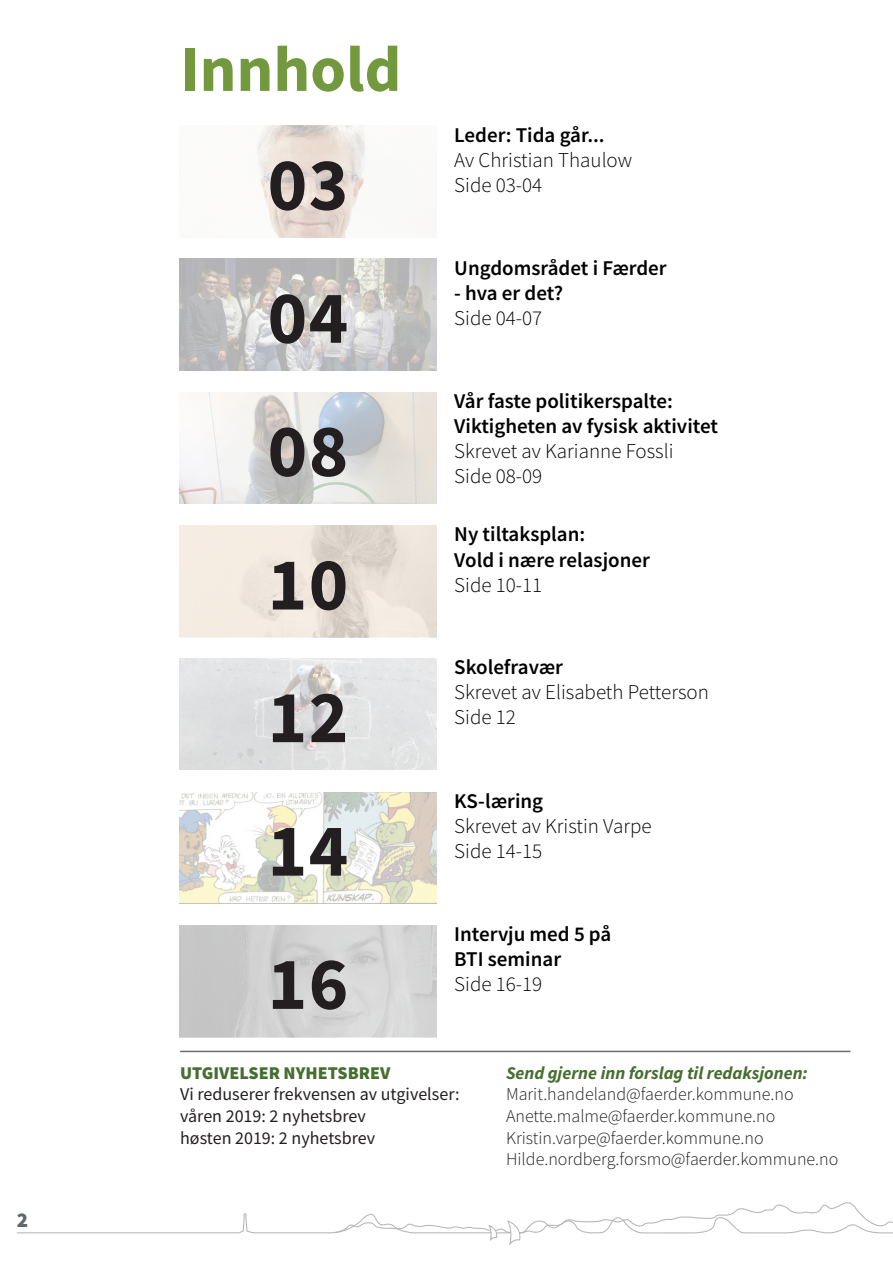
<style>
.page{position:relative;width:893px;height:1263px;background:#fff}
.page>*{position:absolute;margin:0;border:0;box-sizing:border-box;transform-origin:0 0}
.t1{font:700 75px "Source Sans Pro";letter-spacing:.02em;color:#231f20}
.t2{font:700 64.5px "Source Sans Pro";color:#72993d}
.t3{font:600 21px "Source Sans Pro";color:#000}
.t4{font:300 21px "Source Sans Pro";color:#000}
.t5{font:900 21px "Source Sans Pro";color:#5e6769}
.t6{font:300 18px "Source Sans Pro";color:#231f20}
.t7{font:18px "Source Sans Pro";color:#231f20}
.t8{font:italic 700 18px "Source Sans Pro";color:#456f2f}
.t9{font:900 18px "Source Sans Pro";color:#456f2f}
</style>
<div class="page">
<svg style="left:17px;top:1202px;width:876px;height:43px"></svg>
<img style="left:257px;top:126px;width:109px;height:111px">
<img style="left:179px;top:259px;width:258px;height:111px">
<img style="left:179px;top:526px;width:258px;height:111px">
<img style="left:179px;top:658px;width:258px;height:112px">
<img style="left:179px;top:792px;width:258px;height:112px">
<img style="left:179px;top:925px;width:258px;height:112px">
<img style="left:179px;top:392px;width:258px;height:111px">
<hr style="left:180px;top:1051px;width:670px;height:1px;background:#6c6d70">
<p class="t5" style="left:17px;top:1205px;width:13px">2</p>
<p class="t2" style="left:180px;top:26px;width:223px">Innhold</p>
<p class="t1" style="left:268px;top:134px;width:82px">03</p>
<p class="t1" style="left:268px;top:267px;width:82px">04</p>
<p class="t1" style="left:268px;top:400px;width:82px">08</p>
<p class="t1" style="left:268px;top:534px;width:82px">10</p>
<p class="t1" style="left:268px;top:666px;width:82px">12</p>
<p class="t1" style="left:268px;top:800px;width:82px">14</p>
<p class="t1" style="left:268px;top:933px;width:82px">16</p>
<p class="t3" style="left:454px;top:121px;width:152px">Leder: Tida går...</p>
<p class="t4" style="left:454px;top:147px;width:179px">Av Christian Thaulow</p>
<p class="t4" style="left:454px;top:172px;width:90px">Side 03-04</p>
<p class="t3" style="left:454px;top:254px;width:214px">Ungdomsrådet i Færder</p>
<p class="t3" style="left:454px;top:279px;width:110px">- hva er det?</p>
<p class="t4" style="left:454px;top:305px;width:90px">Side 04-07</p>
<p class="t3" style="left:454px;top:387px;width:220px">Vår faste politikerspalte:</p>
<p class="t3" style="left:454px;top:412px;width:265px">Viktigheten av fysisk aktivitet</p>
<p class="t4" style="left:454px;top:438px;width:221px">Skrevet av Karianne Fossli</p>
<p class="t4" style="left:454px;top:464px;width:90px">Side 08-09</p>
<p class="t3" style="left:454px;top:521px;width:133px">Ny tiltaksplan:</p>
<p class="t3" style="left:454px;top:546px;width:197px">Vold i nære relasjoner</p>
<p class="t4" style="left:454px;top:572px;width:90px">Side 10-11</p>
<p class="t3" style="left:454px;top:653px;width:110px">Skolefravær</p>
<p class="t4" style="left:454px;top:679px;width:256px">Skrevet av Elisabeth Petterson</p>
<p class="t4" style="left:454px;top:705px;width:63px">Side 12</p>
<p class="t3" style="left:454px;top:787px;width:90px">KS-læring</p>
<p class="t4" style="left:454px;top:813px;width:199px">Skrevet av Kristin Varpe</p>
<p class="t4" style="left:454px;top:838px;width:90px">Side 14-15</p>
<p class="t3" style="left:454px;top:920px;width:159px">Intervju med 5 på</p>
<p class="t3" style="left:454px;top:945px;width:108px">BTI seminar</p>
<p class="t4" style="left:454px;top:971px;width:90px">Side 16-19</p>
<p class="t9" style="left:180px;top:1060px;width:212px">UTGIVELSER NYHETSBREV</p>
<p class="t7" style="left:180px;top:1083px;width:281px">Vi reduserer frekvensen av utgivelser:</p>
<p class="t7" style="left:180px;top:1104px;width:187px">våren 2019: 2 nyhetsbrev</p>
<p class="t7" style="left:180px;top:1126px;width:197px">høsten 2019: 2 nyhetsbrev</p>
<p class="t8" style="left:506px;top:1060px;width:303px">Send gjerne inn forslag til redaksjonen:</p>
<p class="t6" style="left:506px;top:1083px;width:289px">Marit.handeland@faerder.kommune.no</p>
<p class="t6" style="left:506px;top:1105px;width:271px">Anette.malme@faerder.kommune.no</p>
<p class="t6" style="left:506px;top:1126px;width:259px">Kristin.varpe@faerder.kommune.no</p>
<p class="t6" style="left:506px;top:1148px;width:334px">Hilde.nordberg.forsmo@faerder.kommune.no</p>
</div>
